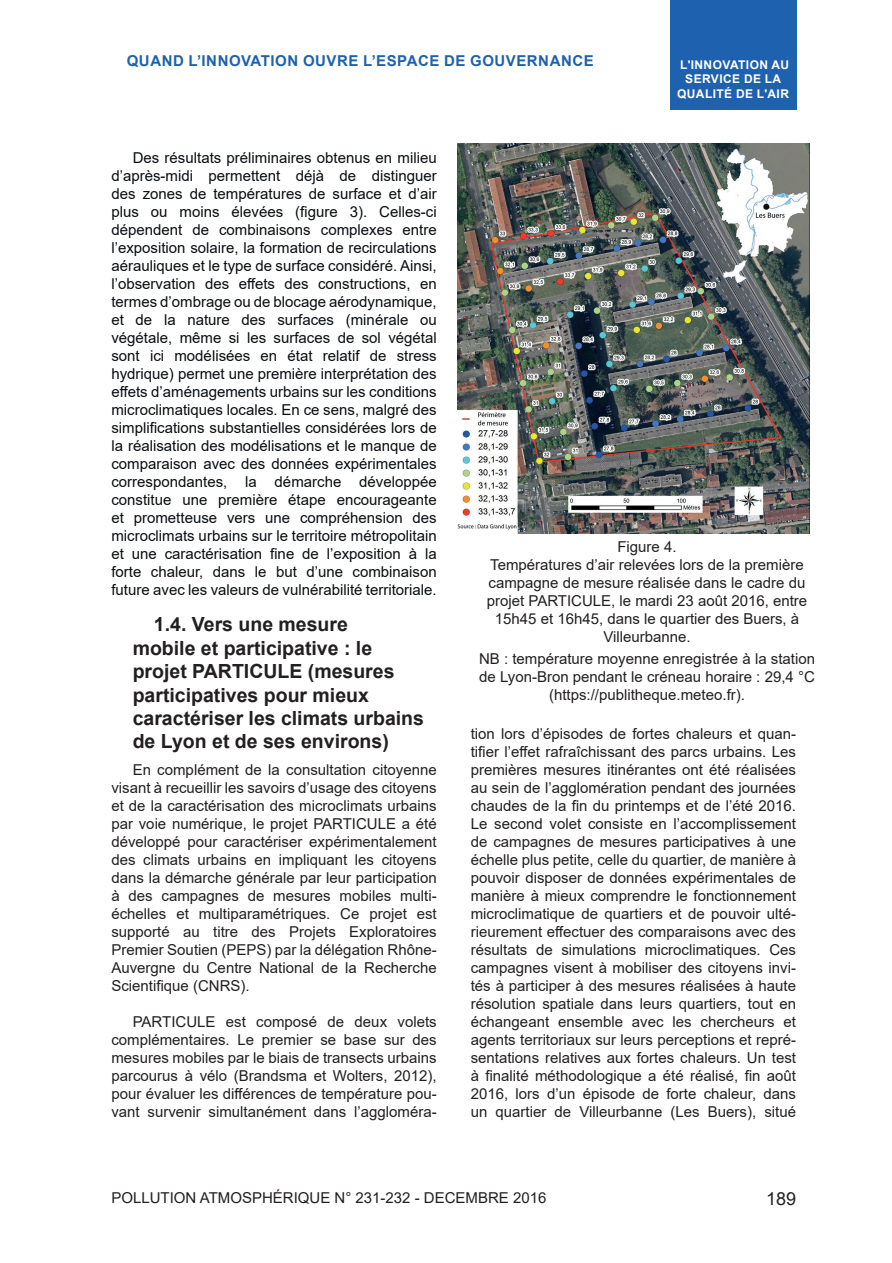
<style>
.page{position:relative;width:892px;height:1263px;background:#fff}
.page>*{position:absolute;margin:0;border:0;box-sizing:border-box;transform-origin:0 0}
.t1{font:700 19.5px/23.4px "Arial";color:#231f20}
.t2{font:18px "Arial";color:#231f20}
.t3{font:15px/18px "Arial";color:#231f20;text-align:justify}
.t4{font:15px/18px "Arial";color:#0a0d11;text-align:justify}
.t5{font:700 15px "Arial";letter-spacing:.035em;color:#1e61ae}
.t6{font:700 12px/14.4px "Arial";letter-spacing:.035em;color:#fff;text-align:center}
</style>
<div class="page">
<div style="left:670px;top:0;width:126px;height:109px;background:#1e61ae"></div>
<img style="left:458px;top:143px;width:351px;height:390px">
<p class="t5" style="left:127px;top:50px;width:468px">QUAND L’INNOVATION OUVRE L’ESPACE DE GOUVERNANCE</p>
<p class="t6" style="left:677px;top:57px;width:114px">L'INNOVATION AU<br>SERVICE DE LA<br>QUALITÉ DE L'AIR</p>
<p class="t4" style="left:111px;top:149px;width:327px;text-indent:21px">Des résultats préliminaires obtenus en milieu d’après-midi permettent déjà de distinguer des zones de températures de surface et d’air plus ou moins élevées (figure 3). Celles-ci dépendent de combinaisons complexes entre l’exposition solaire, la formation de recirculations aérauliques et le type de surface considéré. Ainsi, l’observation des effets des constructions, en termes d’ombrage ou de blocage aérodynamique, et de la nature des surfaces (minérale ou végétale, même si les surfaces de sol végétal sont ici modélisées en état relatif de stress hydrique) permet une première interprétation des effets d’aménagements urbains sur les conditions microclimatiques locales. En ce sens, malgré des simplifications substantielles considérées lors de la réalisation des modélisations et le manque de comparaison avec des données expérimentales correspondantes, la démarche développée constitue une première étape encourageante et prometteuse vers une compréhension des microclimats urbains sur le territoire métropolitain et une caractérisation fine de l’exposition à la forte chaleur, dans le but d’une combinaison future avec les valeurs de vulnérabilité territoriale.</p>
<h1 class="t1" style="left:133px;top:613px;width:293px;text-indent:21px">1.4. Vers une mesure<br>mobile et participative : le projet PARTICULE (mesures participatives pour mieux caractériser les climats urbains de Lyon et de ses environs)</h1>
<p class="t3" style="left:111px;top:761px;width:327px;text-indent:21px">En complément de la consultation citoyenne visant à recueillir les savoirs d’usage des citoyens et de la caractérisation des microclimats urbains par voie numérique, le projet PARTICULE a été développé pour caractériser expérimentalement des climats urbains en impliquant les citoyens dans la démarche générale par leur participation à des campagnes de mesures mobiles multi&shy;échelles et multiparamétriques. Ce projet est supporté au titre des Projets Exploratoires Premier Soutien (PEPS) par la délégation Rhône-Auvergne du Centre National de la Recherche Scientifique (CNRS).</p>
<p class="t3" style="left:111px;top:1013px;width:327px;text-indent:21px">PARTICULE est composé de deux volets complémentaires. Le premier se base sur des mesures mobiles par le biais de transects urbains parcourus à vélo (Brandsma et Wolters, 2012), pour évaluer les différences de température pou&shy;vant survenir simultanément dans l’aggloméra-</p>
<p class="t3" style="left:487px;top:537px;width:322px;text-align:center">Figure 4.<br>Températures d’air relevées lors de la première campagne de mesure réalisée dans le cadre du projet PARTICULE, le mardi 23 août 2016, entre 15h45 et 16h45, dans le quartier des Buers, à Villeurbanne.</p>
<p class="t3" style="left:479px;top:650px;width:337px;text-align:center">NB : température moyenne enregistrée à la station de Lyon-Bron pendant le créneau horaire : 29,4 °C (https://publitheque.meteo.fr).</p>
<p class="t3" style="left:471px;top:725px;width:327px">tion lors d’épisodes de fortes chaleurs et quan&shy;tifier l’effet rafraîchissant des parcs urbains. Les premières mesures itinérantes ont été réalisées au sein de l’agglomération pendant des journées chaudes de la fin du printemps et de l’été 2016.<br>Le second volet consiste en l’accomplissement de campagnes de mesures participatives à une échelle plus petite, celle du quartier, de manière à pouvoir disposer de données expérimentales de manière à mieux comprendre le fonctionnement microclimatique de quartiers et de pouvoir ulté&shy;rieurement effectuer des comparaisons avec des résultats de simulations microclimatiques. Ces campagnes visent à mobiliser des citoyens invi&shy;tés à participer à des mesures réalisées à haute résolution spatiale dans leurs quartiers, tout en échangeant ensemble avec les chercheurs et agents territoriaux sur leurs perceptions et repré&shy;sentations relatives aux fortes chaleurs. Un test à finalité méthodologique a été réalisé, fin août 2016, lors d’un épisode de forte chaleur, dans un quartier de Villeurbanne (Les Buers), situé</p>
<p class="t3" style="left:111px;top:1188px;width:437px">POLLUTION ATMOSPHÉRIQUE N° 231-232 - DECEMBRE 2016</p>
<p class="t2" style="left:766px;top:1186px;width:32px">189</p>
</div>
